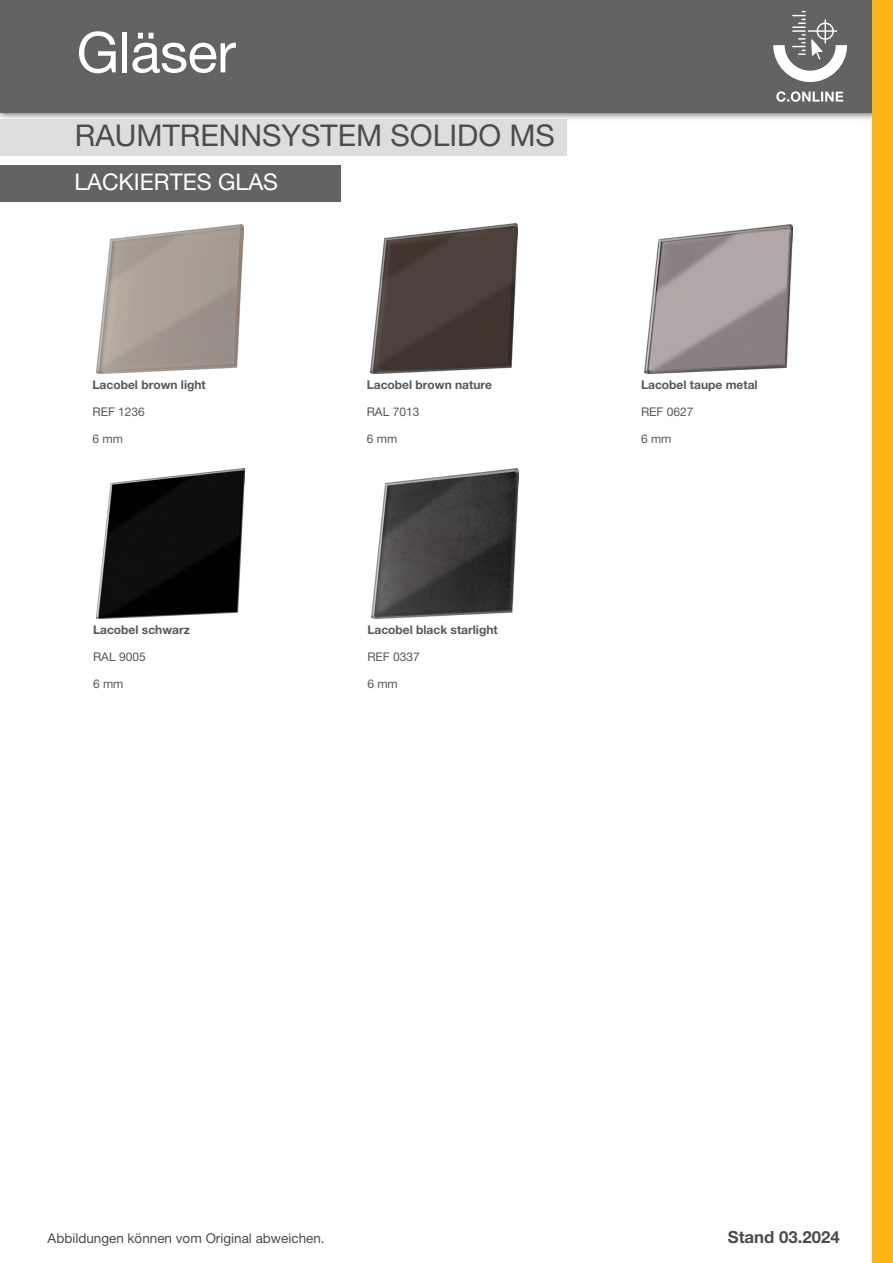
<style>
.page{position:relative;width:893px;height:1263px;background:#fff}
.page>*{position:absolute;margin:0;border:0;box-sizing:border-box;transform-origin:0 0}
.t1{font:56.1px "Helvetica Neue LT Pro";letter-spacing:-.01em;color:#fff}
.t2{font:30px "Helvetica Neue LT Pro";color:#4b4c4d}
.t3{font:22.95px "Helvetica Neue LT Pro";color:#fff}
.t4{font:700 16.8px "Helvetica Neue LT Pro";color:#4b4c4d}
.t5{font:13.5px "Helvetica Neue LT Pro";color:#4b4c4d}
.t6{font:700 12px "Helvetica Neue LT Pro";color:#57585a}
.t7{font:12px "Helvetica Neue LT Pro";color:#57585a}
</style>
<div class="page">
<div style="left:0;top:165px;width:340px;height:37px;background:#636366"></div>
<div style="left:0;top:0;width:883px;height:122px;background:#231f20;opacity:.75"></div>
<div style="left:0;top:0;width:873px;height:113px;background:#636366"></div>
<svg style="left:773px;top:11px;width:74px;height:91px"></svg>
<div style="left:872px;top:0;width:21px;height:1263px;background:#fbb316"></div>
<img style="left:645px;top:224px;width:147px;height:150px">
<img style="left:96px;top:224px;width:148px;height:150px">
<img style="left:97px;top:468px;width:147px;height:150px">
<img style="left:371px;top:224px;width:147px;height:150px">
<img style="left:371px;top:468px;width:147px;height:150px">
<div style="left:0;top:120px;width:567px;height:36px;background:#dcdddf"></div>
<h1 class="t1" style="left:77px;top:19px;width:161px">Gläser</h1>
<h2 class="t2" style="left:75px;top:118px;width:482px">RAUMTRENNSYSTEM SOLIDO MS</h2>
<h3 class="t3" style="left:74px;top:168px;width:205px">LACKIERTES GLAS</h3>
<p class="t6" style="left:92px;top:377px;width:115px">Lacobel brown light</p>
<p class="t7" style="left:92px;top:405px;width:54px">REF 1236</p>
<p class="t7" style="left:92px;top:432px;width:32px">6 mm</p>
<p class="t6" style="left:93px;top:622px;width:98px">Lacobel schwarz</p>
<p class="t7" style="left:93px;top:649px;width:54px">RAL 9005</p>
<p class="t7" style="left:93px;top:676px;width:32px">6 mm</p>
<p class="t6" style="left:367px;top:377px;width:127px">Lacobel brown nature</p>
<p class="t7" style="left:367px;top:405px;width:54px">RAL 7013</p>
<p class="t7" style="left:367px;top:432px;width:32px">6 mm</p>
<p class="t6" style="left:367px;top:622px;width:132px">Lacobel black starlight</p>
<p class="t7" style="left:367px;top:649px;width:54px">REF 0337</p>
<p class="t7" style="left:367px;top:676px;width:32px">6 mm</p>
<p class="t6" style="left:641px;top:378px;width:118px">Lacobel taupe metal</p>
<p class="t7" style="left:641px;top:405px;width:54px">REF 0627</p>
<p class="t7" style="left:641px;top:432px;width:32px">6 mm</p>
<p class="t5" style="left:48px;top:1230px;width:279px">Abbildungen können vom Original abweichen.</p>
<h3 class="t4" style="left:728px;top:1226px;width:113px">Stand 03.2024</h3>
</div>
